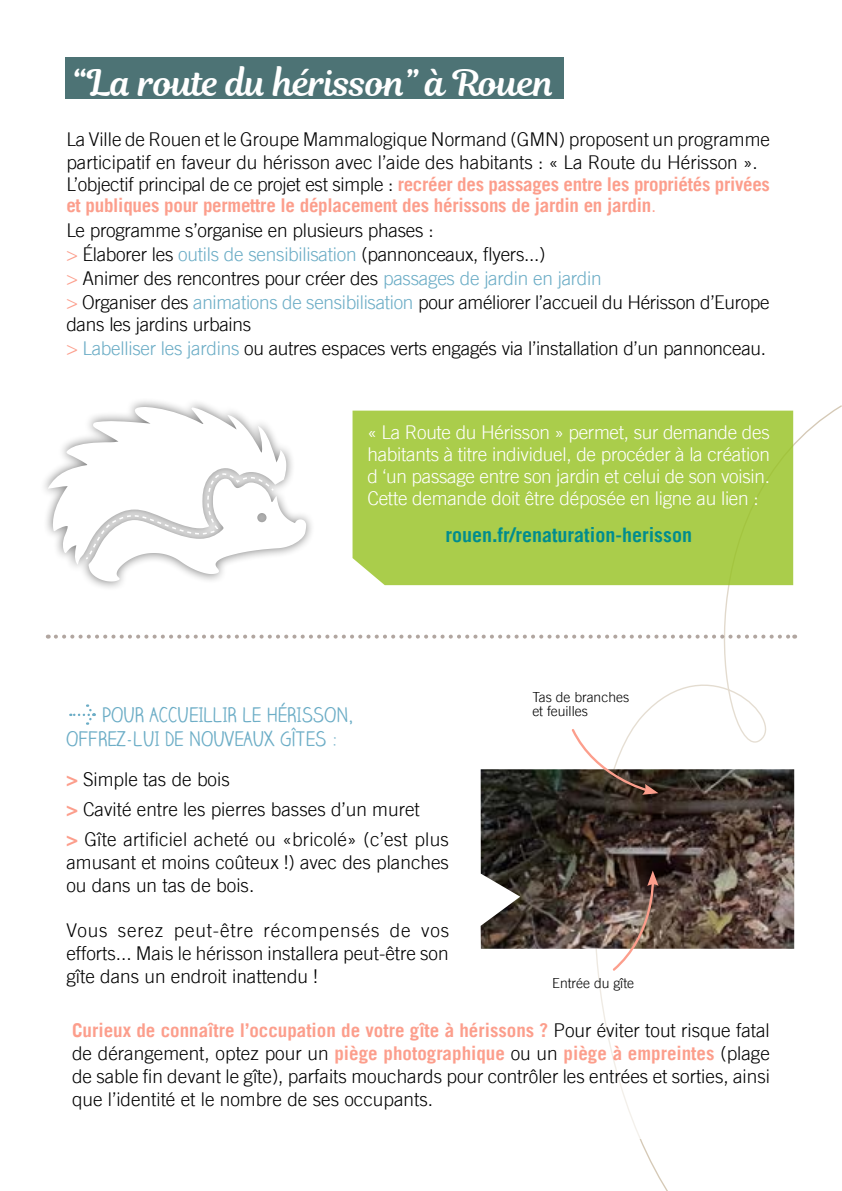
<style>
.page{position:relative;width:842px;height:1191px;background:#fff}
.page>*{position:absolute;margin:0;border:0;box-sizing:border-box;transform-origin:0 0}
.t1{font:36px "Magnolia Script";letter-spacing:-.01em;color:#fff}
.t2{font:20px/24px "Claire Hand";color:#6cadc6}
.t3{font:700 20px "Trade Gothic LT";color:#008c8e}
.t4{font:300 19px/22.8px "Trade Gothic LT";color:#000}
.t5{font:300 19px/21.8px "Trade Gothic LT";letter-spacing:-.015em;color:#fff;text-align:justify}
.t6{font:300 14px/14.6px "Trade Gothic LT";color:#000}
.s1{font-weight:700;color:#fc9e8c}
.s2{color:#fc9e8c}
.s3{color:#6cadc6}
</style>
<div class="page">
<div style="left:65px;top:57px;width:499px;height:42px;background:#4d7375"></div>
<img style="left:481px;top:769px;width:313px;height:179px">
<div style="left:352px;top:410px;width:441px;height:175px;background:#aacd4b"></div>
<svg style="left:611px;top:870px;width:47px;height:101px"></svg>
<svg style="left:570px;top:727px;width:88px;height:67px"></svg>
<svg style="left:70px;top:704px;width:25px;height:21px"></svg>
<svg style="left:56px;top:634px;width:739px;height:4px"></svg>
<div style="left:39px;top:397px;width:276px;height:194px;background:#000;opacity:.5"></div>
<svg style="left:48px;top:407px;width:258px;height:174px"></svg>
<h1 class="t1" style="left:72px;top:56px;width:484px">“La route du hérisson” à Rouen</h1>
<p class="t4" style="left:66px;top:128px;width:705px;line-height:22.2px">La Ville de Rouen et le Groupe Mammalogique Normand (GMN) proposent un programme participatif en faveur du hérisson avec l’aide des habitants : « La Route du Hérisson ».<br>L’objectif principal de ce projet est simple : <span class="s1">recréer des passages entre les propriétés privées et publiques pour permettre le déplacement des hérissons de jardin en jardin</span><span class="s2">.</span></p>
<p class="t4" style="left:66px;top:218px;width:705px;line-height:24.2px">Le programme s’organise en plusieurs phases :<br><span class="s2">&gt;</span> Élaborer les <span class="s3">outils de sensibilisation</span> (pannonceaux, flyers...)<br><span class="s2">&gt;</span> Animer des rencontres pour créer des <span class="s3">passages de jardin en jardin<br></span><span class="s2">&gt;</span> Organiser des <span class="s3">animations de sensibilisation</span> pour améliorer l’accueil du Hérisson d’Europe</p>
<p class="t4" style="left:66px;top:312px;width:701px;line-height:24.2px">dans les jardins urbains<br><span class="s2">&gt;</span> <span class="s3">Labelliser les jardins</span> ou autres espaces verts engagés via l’installation d’un pannonceau.</p>
<p class="t5" style="left:367px;top:421px;width:404px">« La Route du Hérisson » permet, sur demande des habitants à titre individuel, de procéder à la création d ‘un passage entre son jardin et celui de son voisin.<br>Cette demande doit être déposée en ligne au lien :</p>
<p class="t3" style="left:445px;top:523px;width:248px">rouen.fr/renaturation-herisson</p>
<p class="t6" style="left:532px;top:689px;width:98px">Tas de branches et feuilles</p>
<p class="t2" style="left:66px;top:702px;width:289px;text-indent:36px">POUR ACCUEILLIR LE HÉRISSON,<br>OFFREZ-LUI DE NOUVEAUX GÎTES :</p>
<p class="t4" style="left:66px;top:764px;width:384px;line-height:30px"><span class="s1">&gt;</span> Simple tas de bois<br><span class="s1">&gt;</span> Cavité entre les pierres basses d’un muret<br><span class="s1">&gt;</span> Gîte artificiel acheté ou «bricolé» (c’est plus</p>
<p class="t4" style="left:66px;top:850px;width:384px">amusant et moins coûteux !) avec des planches ou dans un tas de bois.</p>
<p class="t4" style="left:66px;top:918px;width:384px;text-align:justify">Vous serez peut-être récompensés de vos efforts... Mais le hérisson installera peut-être son gîte dans un endroit inattendu !</p>
<p class="t4" style="left:72px;top:1019px;width:699px;text-align:justify"><span class="s1">Curieux de connaître l’occupation de votre gîte à hérissons ?</span> Pour éviter tout risque fatal de dérangement, optez pour un <span class="s1">piège photographique</span> ou un <span class="s1">piège à empreintes</span> (plage de sable fin devant le gîte), parfaits mouchards pour contrôler les entrées et sorties, ainsi que l’identité et le nombre de ses occupants.</p>
<p class="t6" style="left:552px;top:975px;width:83px">Entrée du gîte</p>
</div>
